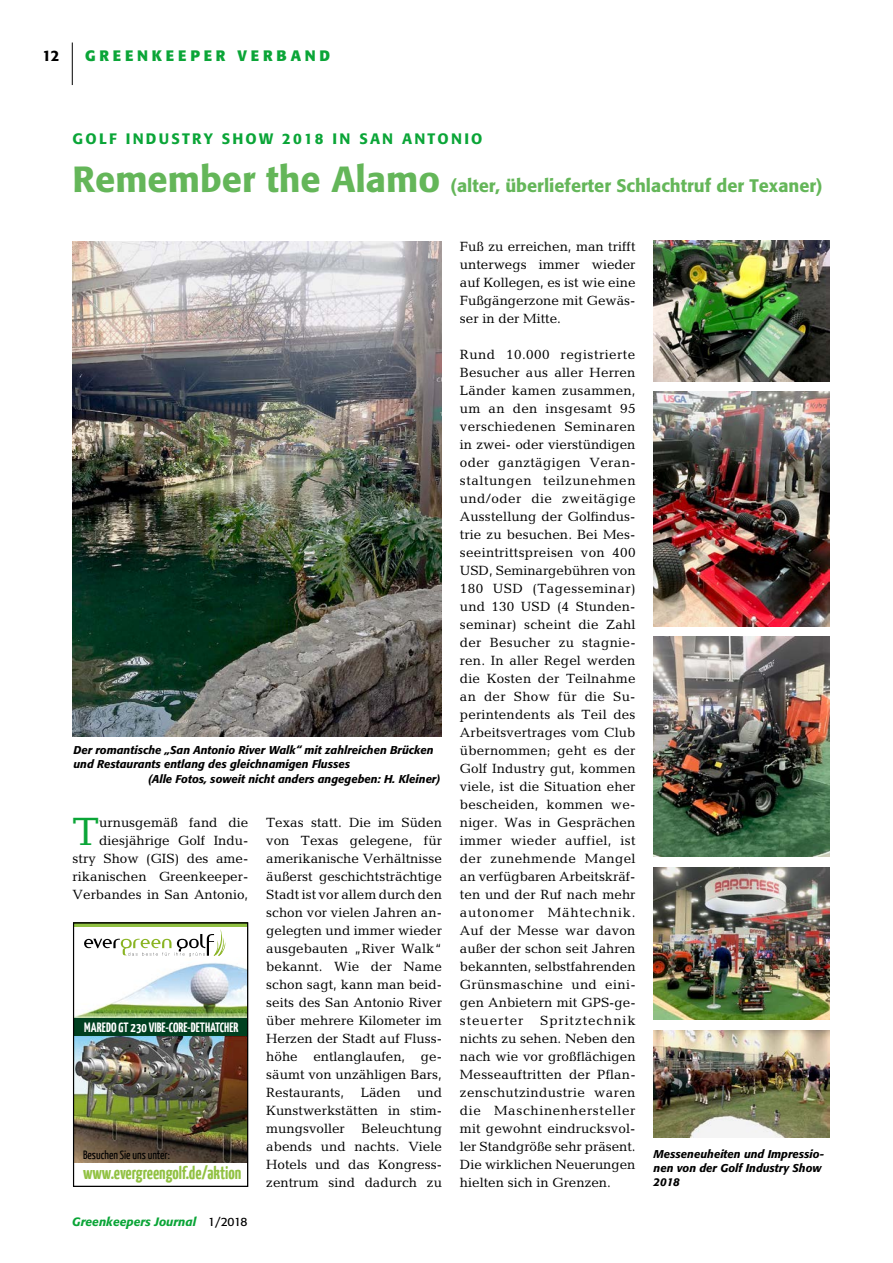
<style>
.page{position:relative;width:893px;height:1263px;background:#fff}
.page>*{position:absolute;margin:0;border:0;box-sizing:border-box;transform-origin:0 0}
.t1{font:39.9px "Candida";color:#0aa537}
.t2{font:500 18px "Formata";color:#64b659}
.t3{font:700 18px "Yanone Kaffeesatz";color:#91c142}
.t4{font:500 15px "Formata";letter-spacing:.15em;color:#0aa537}
.t5{font:700 15px "Formata";letter-spacing:.25em;color:#0aa537}
.t6{font:500 15px "Formata";color:#000}
.t7{font:13.5px/18px "Candida";color:#000;text-align:justify}
.t8{font:700 13.5px "Yanone Kaffeesatz";color:#fff}
.t9{font:italic 500 12px "Formata";color:#0aa537}
.t10{font:12px "Yanone Kaffeesatz";color:#000}
.t11{font:italic 500 11.25px/14.4px "Formata";color:#000}
.s1{font-size:36px}
.s2{font-weight:400;font-style:normal;color:#000}
</style>
<div class="page">
<hr style="left:72px;top:43px;width:1px;height:42px;background:#000">
<img style="left:72px;top:241px;width:370px;height:495px">
<img style="left:654px;top:392px;width:175px;height:234px">
<img style="left:654px;top:636px;width:175px;height:221px">
<img style="left:654px;top:867px;width:175px;height:153px">
<img style="left:654px;top:1030px;width:175px;height:107px">
<img style="left:654px;top:240px;width:175px;height:142px">
<div style="left:73px;top:1017px;width:175px;height:27px;background:#004020"></div>
<div style="left:73px;top:923px;width:175px;height:95px;background:#91c142"></div>
<img style="left:75px;top:1036px;width:171px;height:127px">
<div style="left:73px;top:927px;width:175px;height:91px;background:#fff"></div>
<img style="left:75px;top:963px;width:171px;height:55px">
<svg style="left:84px;top:929px;width:141px;height:27px"></svg>
<div style="left:73px;top:922px;width:175px;height:264px;border:1px solid #000"></div>
<p class="t6" style="left:43px;top:46px;width:18px">12</p>
<p class="t5" style="left:85px;top:46px;width:246px">GREENKEEPER VERBAND</p>
<p class="t4" style="left:73px;top:129px;width:411px">GOLF INDUSTRY SHOW 2018 IN SAN ANTONIO</p>
<h2 class="t2" style="left:73px;top:175px;width:751px"><span class="s1">Remember the Alamo</span> (alter, überlieferter Schlachtruf der Texaner)</h2>
<p class="t11" style="left:73px;top:743px;width:362px">Der romantische „San Antonio River Walk“ mit zahlreichen Brücken</p>
<p class="t11" style="left:73px;top:757px;width:278px">und Restaurants entlang des gleichnamigen Flusses</p>
<p class="t11" style="left:148px;top:771px;width:294px">(Alle Fotos, soweit nicht anders angegeben: H. Kleiner)</p>
<p class="t7" style="left:73px;top:813px;width:177px;text-align:right">urnusgemäß fand die diesjährige Golf Indu-<br>stry Show (GIS) des ame&shy;rikanischen Greenkeeper-<br>Verbandes in San Antonio,</p>
<p class="t7" style="left:266px;top:813px;width:177px;text-align:left">Texas statt. Die im Süden von Texas gelegene, für amerikanische Verhältnisse äußerst geschichtsträchtige<br>Stadt ist vor allem durch den schon vor vielen Jahren an&shy;gelegten und immer wieder ausgebauten „River Walk“ bekannt. Wie der Name schon sagt, kann man beid&shy;seits des San Antonio River über mehrere Kilometer im<br>Herzen der Stadt auf Fluss&shy;höhe entlanglaufen, ge&shy;säumt von unzähligen Bars,<br>Restaurants, Läden und<br>Kunstwerkstätten in stim&shy;mungsvoller Beleuchtung abends und nachts. Viele<br>Hotels und das Kongress&shy;zentrum sind dadurch zu</p>
<h1 class="t1" style="left:73px;top:808px;width:28px">T</h1>
<p class="t8" style="left:84px;top:1019px;width:156px">MAREDO GT 230 VIBE-CORE-DETHATCHER</p>
<p class="t10" style="left:83px;top:1147px;width:88px">Besuchen Sie uns unter:</p>
<h2 class="t3" style="left:83px;top:1162px;width:160px">www.evergreengolf.de/aktion</h2>
<p class="t9" style="left:72px;top:1215px;width:177px">Greenkeepers Journal <span class="s2">1/2018</span></p>
<p class="t7" style="left:460px;top:237px;width:177px">Fuß zu erreichen, man trifft unterwegs immer wieder auf Kollegen, es ist wie eine Fußgängerzone mit Gewäs&shy;ser in der Mitte.</p>
<p class="t7" style="left:460px;top:345px;width:177px">Rund 10.000 registrierte Besucher aus aller Herren Länder kamen zusammen, um an den insgesamt 95 verschiedenen Seminaren in zwei- oder vierstündigen oder ganztägigen Veran&shy;staltungen teilzunehmen und/oder die zweitägige Ausstellung der Golfindus&shy;trie zu besuchen. Bei Mes&shy;seeintrittspreisen von 400<br>USD, Seminargebühren von 180 USD (Tagesseminar) und 130 USD (4 Stunden&shy;seminar) scheint die Zahl der Besucher zu stagnie&shy;ren. In aller Regel werden die Kosten der Teilnahme an der Show für die Su&shy;perintendents als Teil des Arbeitsvertrages vom Club übernommen; geht es der Golf Industry gut, kommen viele, ist die Situation eher bescheiden, kommen we&shy;niger. Was in Gesprächen immer wieder auffiel, ist der zunehmende Mangel an verfügbaren Arbeitskräf&shy;ten und der Ruf nach mehr autonomer Mähtechnik.<br>Auf der Messe war davon außer der schon seit Jahren bekannten, selbstfahrenden Grünsmaschine und eini&shy;gen Anbietern mit GPS-ge&shy;steuerter Spritztechnik nichts zu sehen. Neben den nach wie vor großflächigen Messeauftritten der Pflan&shy;zenschutzindustrie waren die Maschinenhersteller mit gewohnt eindrucksvol&shy;ler Standgröße sehr präsent.<br>Die wirklichen Neuerungen hielten sich in Grenzen.</p>
<p class="t11" style="left:654px;top:1146px;width:172px">Messeneuheiten und Impressio&shy;nen von der Golf Industry Show<br>2018</p>
</div>
